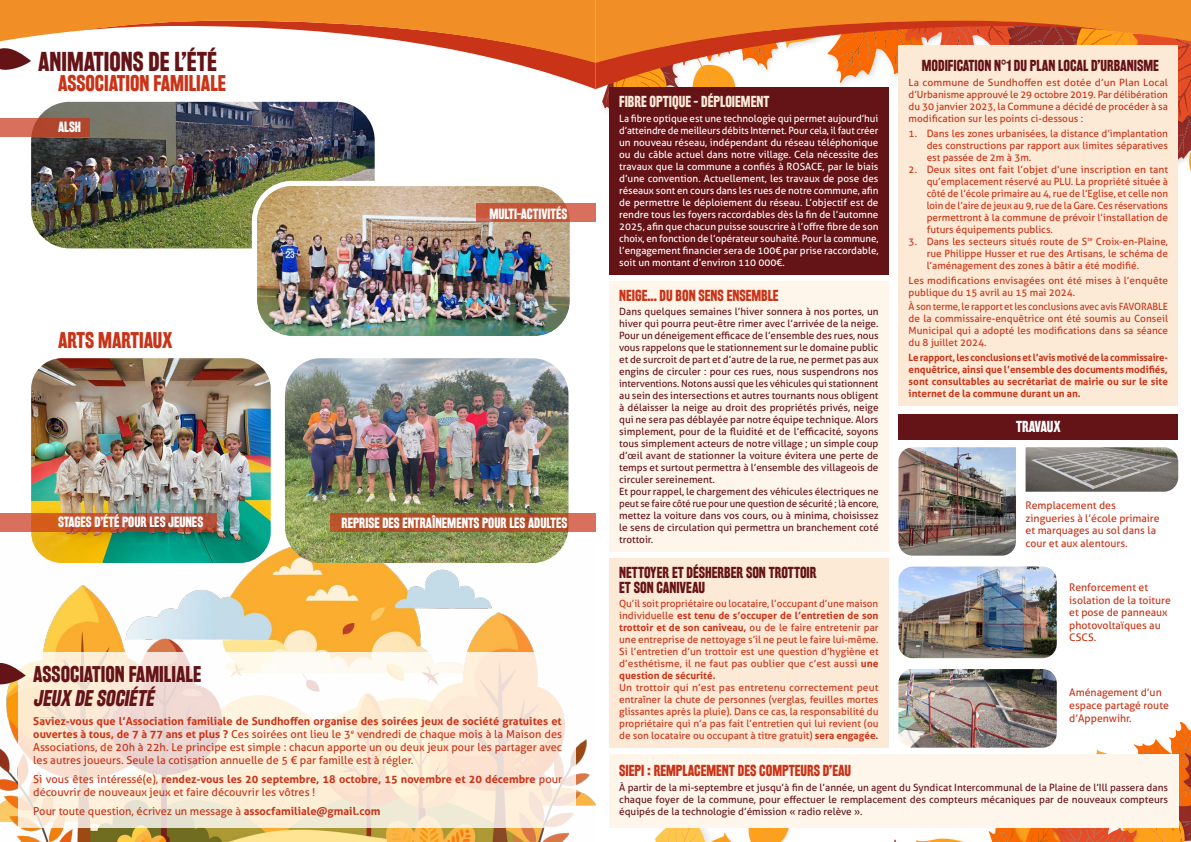
<style>
.page{position:relative;width:1191px;height:842px;background:#fff}
.page>*{position:absolute;margin:0;border:0;box-sizing:border-box;transform-origin:0 0}
.t1{font:700 24px "Rakesly Rg";color:#641317}
.t2{font:700 20px "Rakesly Rg";color:#c93317}
.t3{font:700 20px "Rakesly Rg";color:#641317}
.t4{font:italic 700 20px "Rakesly Rg";color:#641317}
.t5{font:700 14px/14.8px "Rakesly Rg";color:#641317}
.t6{font:700 14px "Rakesly Rg";color:#c93317}
.t7{font:700 14px "Rakesly Rg";color:#fdead6}
.t8{font:700 14px "Rakesly Rg";letter-spacing:-.01em;color:#fff}
.t9{font:700 13px "Rakesly Rg";color:#fff}
.t10{font:11px/13.2px "Aller";color:#c93317;text-align:justify}
.t11{font:10.5px/12.6px "Aller";color:#c93317}
.t12{font:10px/12px "Aller";color:#641317;text-align:justify}
.t13{font:10px/12px "Aller";color:#c93317;text-align:justify}
.t14{font:10px/12px "Aller";color:#fff;text-align:justify}
.t15{font:10px/12px "Aller";color:#c93317;text-align:justify;scale:1.04 1}
.t16{font:700 10px/12px "Aller";color:#c93317;text-align:justify;scale:.96 1}
.t17{font:10px/12px "Aller";color:#c93317;text-align:justify;scale:.96 1}
.s1{font-weight:700}
</style>
<div class="page">
<svg style="left:888px;top:722px;width:303px;height:120px"></svg>
<svg style="left:655px;top:828px;width:135px;height:14px"></svg>
<div style="left:898px;top:414px;width:280px;height:26px;background:#641317"></div>
<div style="left:898px;top:46px;width:280px;height:360px;background:#fdead6"></div>
<img style="left:0;top:549px;width:595px;height:293px">
<svg style="left:18px;top:652px;width:557px;height:176px"></svg>
<svg style="left:0;top:0;width:1191px;height:197px"></svg>
<svg style="left:0;top:661px;width:26px;height:24px"></svg>
<img style="left:31px;top:102px;width:344px;height:146px">
<img style="left:31px;top:358px;width:240px;height:205px">
<img style="left:285px;top:358px;width:283px;height:205px">
<img style="left:257px;top:186px;width:313px;height:149px">
<div style="left:252px;top:181px;width:323px;height:160px;border:5px solid #fff;border-radius:38px"></div>
<svg style="left:0;top:118px;width:90px;height:19px;background:#be553e"></svg>
<svg style="left:0;top:512px;width:217px;height:19px;background:#c05b3a"></svg>
<svg style="left:476px;top:203px;width:119px;height:19px;background:#ca5c41"></svg>
<svg style="left:330px;top:512px;width:265px;height:19px;background:#b65731"></svg>
<div style="left:609px;top:754px;width:569px;height:74px;background:#fef5eb"></div>
<img style="left:898px;top:567px;width:158px;height:91px">
<img style="left:898px;top:447px;width:118px;height:109px">
<img style="left:898px;top:669px;width:158px;height:79px">
<img style="left:1025px;top:447px;width:153px;height:45px">
<div style="left:609px;top:558px;width:279px;height:190px;background:#fdead6"></div>
<div style="left:609px;top:281px;width:279px;height:271px;background:#fef5eb"></div>
<div style="left:609px;top:87px;width:279px;height:187px;background:#641317"></div>
<h1 class="t1" style="left:38px;top:47px;width:180px">ANIMATIONS DE L’ÉTÉ</h1>
<h2 class="t2" style="left:58px;top:72px;width:169px">ASSOCIATION FAMILIALE</h2>
<h3 class="t9" style="left:58px;top:119px;width:24px">ALSH</h3>
<h2 class="t2" style="left:58px;top:328px;width:116px">ARTS MARTIAUX</h2>
<h3 class="t9" style="left:58px;top:514px;width:147px">STAGES D’ÉTÉ POUR LES JEUNES</h3>
<h3 class="t9" style="left:489px;top:206px;width:79px">MULTI-ACTIVITÉS</h3>
<h3 class="t9" style="left:341px;top:515px;width:227px">REPRISE DES ENTRAÎNEMENTS POUR LES ADULTES</h3>
<h2 class="t3" style="left:33px;top:662px;width:169px">ASSOCIATION FAMILIALE</h2>
<h2 class="t4" style="left:33px;top:686px;width:126px">JEUX DE SOCIÉTÉ</h2>
<p class="t10" style="left:33px;top:714px;width:530px"><span class="s1">Saviez-vous que l’Association familiale de Sundhoffen organise des soirées jeux de société gratuites et ouvertes à tous, de 7 à 77 ans et plus ?</span> Ces soirées ont lieu le 3<sup>e</sup> vendredi de chaque mois à la Maison des Associations, de 20h à 22h. Le principe est simple : chacun apporte un ou deux jeux pour les partager avec les autres joueurs. Seule la cotisation annuelle de 5 € par famille est à régler.</p>
<p class="t10" style="left:33px;top:773px;width:530px">Si vous êtes intéressé(e), <span class="s1">rendez-vous les 20 septembre, 18 octobre, 15 novembre et 20 décembre</span> pour découvrir de nouveaux jeux et faire découvrir les vôtres !</p>
<p class="t10" style="left:33px;top:805px;width:349px">Pour toute question, écrivez un message à <span class="s1">assocfamiliale@gmail.com</span></p>
<h3 class="t7" style="left:619px;top:93px;width:152px">FIBRE OPTIQUE - DÉPLOIEMENT</h3>
<p class="t14" style="left:619px;top:112px;width:261px">La fibre optique est une technologie qui permet aujourd’hui d’atteindre de meilleurs débits Internet. Pour cela, il faut créer un nouveau réseau, indépendant du réseau téléphonique ou du câble actuel dans notre village. Cela nécessite des travaux que la commune a confiés à ROSACE, par le biais d’une convention. Actuellement, les travaux de pose des réseaux sont en cours dans les rues de notre commune, afin de permettre le déploiement du réseau. L’objectif est de rendre tous les foyers raccordables dès la fin de l’automne 2025, afin que chacun puisse souscrire à l’offre fibre de son choix, en fonction de l’opérateur souhaité. Pour la commune, l’engagement financier sera de 100€ par prise raccordable, soit un montant d’environ 110 000€.</p>
<h3 class="t6" style="left:619px;top:287px;width:161px">NEIGE... DU BON SENS ENSEMBLE</h3>
<p class="t12" style="left:619px;top:305px;width:261px;text-align:left">Dans quelques semaines l’hiver sonnera à nos portes, un hiver qui pourra peut-être rimer avec l’arrivée de la neige.<br>Pour un déneigement efficace de l’ensemble des rues, nous vous rappelons que le stationnement sur le domaine public et de surcroit de part et d’autre de la rue, ne permet pas aux engins de circuler : pour ces rues, nous suspendrons nos interventions. Notons aussi que les véhicules qui stationnent au sein des intersections et autres tournants nous obligent à délaisser la neige au droit des propriétés privés, neige qui ne sera pas déblayée par notre équipe technique. Alors simplement, pour de la fluidité et de l’efficacité, soyons tous simplement acteurs de notre village ; un simple coup d’œil avant de stationner la voiture évitera une perte de temps et surtout permettra à l’ensemble des villageois de circuler sereinement.<br>Et pour rappel, le chargement des véhicules électriques ne peut se faire côté rue pour une question de sécurité ; là encore, mettez la voiture dans vos cours, ou à minima, choisissez le sens de circulation qui permettra un branchement coté trottoir.</p>
<h3 class="t5" style="left:619px;top:565px;width:199px">NETTOYER ET DÉSHERBER SON TROTTOIR<br>ET SON CANIVEAU</h3>
<p class="t13" style="left:619px;top:598px;width:261px">Qu’il soit propriétaire ou locataire, l’occupant d’une maison individuelle <span class="s1">est tenu de s’occuper de l’entretien de son trottoir et de son caniveau,</span> ou de le faire entretenir par une entreprise de nettoyage s’il ne peut le faire lui-même.<br>Si l’entretien d’un trottoir est une question d’hygiène et d’esthétisme, il ne faut pas oublier que c’est aussi <span class="s1">une question de sécurité.</span></p>
<p class="t15" style="left:619px;top:682px;width:251px">Un trottoir qui n’est pas entretenu correctement peut entraîner la chute de personnes (verglas, feuilles mortes glissantes après la pluie). Dans ce cas, la responsabilité du propriétaire qui n’a pas fait l’entretien qui lui revient (ou de son locataire ou occupant à titre gratuit) <span class="s1">sera engagée.</span></p>
<h3 class="t5" style="left:921px;top:58px;width:239px">MODIFICATION N°1 DU PLAN LOCAL D’URBANISME</h3>
<p class="t15" style="left:908px;top:76px;width:251px">La commune de Sundhoffen est dotée d’un Plan Local d’Urbanisme approuvé le 29 octobre 2019. Par délibération du 30 janvier 2023, la Commune a décidé de procéder à sa modification sur les points ci-dessous :</p>
<p class="t13" style="left:926px;top:127px;width:243px;text-indent:-18px">1. Dans les zones urbanisées, la distance d’implantation des constructions par rapport aux limites séparatives est passée de 2m à 3m.</p>
<p class="t13" style="left:926px;top:163px;width:243px;text-indent:-18px">2. Deux sites ont fait l’objet d’une inscription en tant qu’emplacement réservé au PLU. La propriété située à côté de l’école primaire au 4, rue de l’Eglise, et celle non loin de l’aire de jeux au 9, rue de la Gare. Ces réservations permettront à la commune de prévoir l’installation de futurs équipements publics.</p>
<p class="t13" style="left:926px;top:235px;width:243px;text-indent:-18px">3. Dans les secteurs situés route de S<sup>te</sup> Croix-en-Plaine, rue Philippe Husser et rue des Artisans, le schéma de l’aménagement des zones à bâtir a été modifié.</p>
<p class="t13" style="left:908px;top:274px;width:261px">Les modifications envisagées ont été mises à l’enquête publique du 15 avril au 15 mai 2024.</p>
<p class="t17" style="left:908px;top:301px;width:272px">À son terme, le rapport et les conclusions avec avis FAVORABLE de la commissaire-enquêtrice ont été soumis au Conseil Municipal qui a adopté les modifications dans sa séance du 8 juillet 2024.</p>
<p class="t16" style="left:908px;top:352px;width:272px">Le rapport, les conclusions et l’avis motivé de la commissaire&shy;enquêtrice, ainsi que l’ensemble des documents modifiés, sont consultables au secrétariat de mairie ou sur le site internet de la commune durant un an.</p>
<h3 class="t8" style="left:1016px;top:418px;width:46px">TRAVAUX</h3>
<p class="t11" style="left:1025px;top:499px;width:135px">Remplacement des zingueries à l’école primaire et marquages au sol dans la cour et aux alentours.</p>
<p class="t11" style="left:1069px;top:581px;width:103px">Renforcement et isolation de la toiture et pose de panneaux photovoltaïques au<br>CSCS.</p>
<p class="t11" style="left:1069px;top:686px;width:101px">Aménagement d’un espace partagé route d’Appenwihr.</p>
<h3 class="t6" style="left:619px;top:762px;width:233px">SIEPI : REMPLACEMENT DES COMPTEURS D’EAU</h3>
<p class="t12" style="left:619px;top:782px;width:550px">À partir de la mi-septembre et jusqu’à fin de l’année, un agent du Syndicat Intercommunal de la Plaine de l’Ill passera dans chaque foyer de la commune, pour effectuer le remplacement des compteurs mécaniques par de nouveaux compteurs équipés de la technologie d’émission « radio relève ».</p>
</div>
